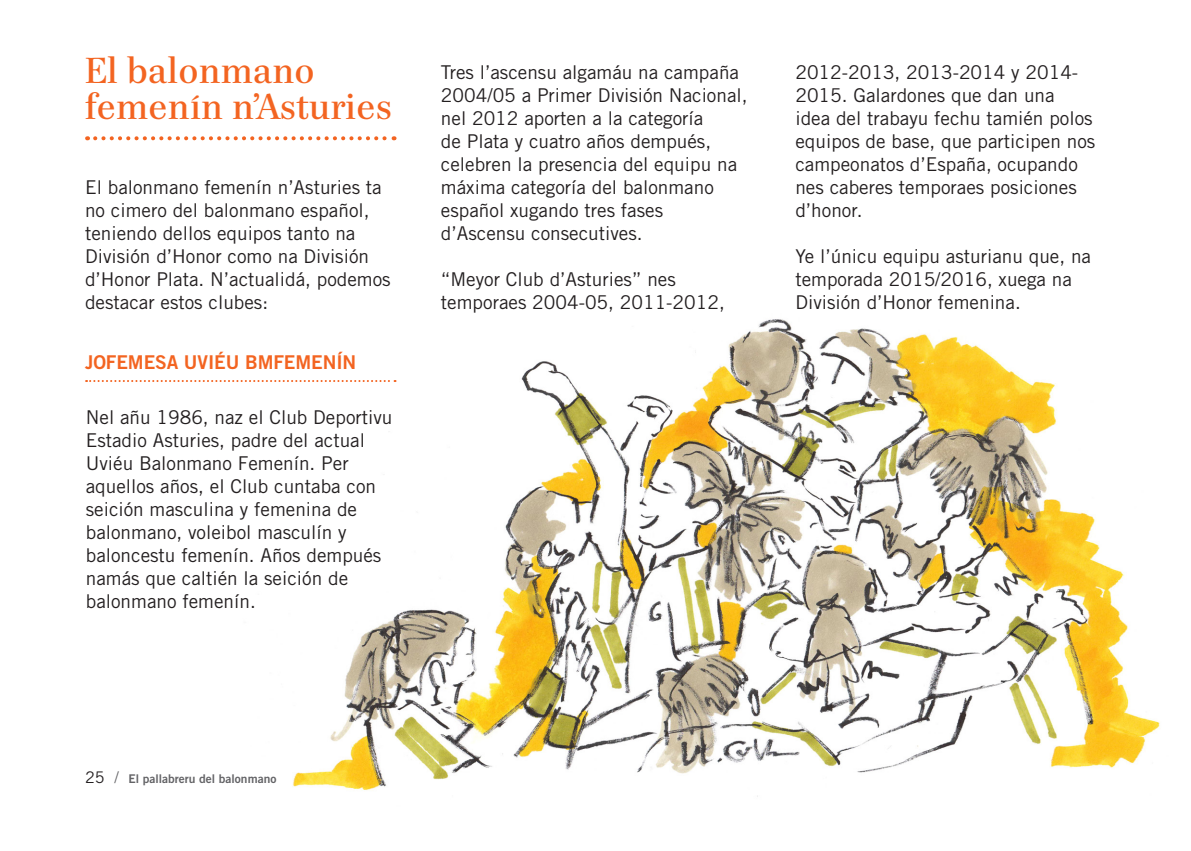
<style>
.page{position:relative;width:1191px;height:851px;background:#fff}
.page>*{position:absolute;margin:0;border:0;box-sizing:border-box;transform-origin:0 0}
.Título_capítulo{font:36px/36px "Paperback 48";letter-spacing:.025em;color:#f36421}
.Texto_general{font:19px/23px "Trade Gothic LT Std";color:#231f20}
.Título_menor{font:19px "Trade Gothic LT Std Bd 2";letter-spacing:-.005em;color:#f36421}
.t1{font:12px "Trade Gothic LT Std Bd 2";color:#636366}
.s1{font-family:"Trade Gothic LT Std";font-size:16px;color:#231f20}
.s2{font-family:"Trade Gothic LT Std";font-size:16px}
</style>
<div class="page">
<img style="left:293px;top:319px;width:867px;height:478px">
<svg style="left:86px;top:380px;width:309px;height:2px"></svg>
<svg style="left:95px;top:136px;width:299px;height:4px"></svg>
<p class="Título_capítulo" style="left:85px;top:53px;width:308px">El balonmano femenín n’Asturies</p>
<p class="Texto_general" style="left:85px;top:175px;width:307px">El balonmano femenín n’Asturies ta no cimero del balonmano español, teniendo dellos equipos tanto na<br>División d’Honor como na División d’Honor Plata. N’actualidá, podemos destacar estos clubes:</p>
<p class="Título_menor" style="left:85px;top:350px;width:273px">JOFEMESA UVIÉU BMFEMENÍN</p>
<p class="Texto_general" style="left:86px;top:405px;width:308px">Nel añu 1986, naz el Club Deportivu<br>Estadio Asturies, padre del actual<br>Uviéu Balonmano Femenín. Per aquellos años, el Club cuntaba con seición masculina y femenina de balonmano, voleibol masculín y baloncestu femenín. Años dempués namás que caltién la seición de balonmano femenín.</p>
<p class="Texto_general" style="left:441px;top:60px;width:308px">Tres l’ascensu algamáu na campaña<br>2004/05 a Primer División Nacional, nel 2012 aporten a la categoría<br>de Plata y cuatro años dempués, celebren la presencia del equipu na máxima categoría del balonmano español xugando tres fases d’Ascensu consecutives.</p>
<p class="Texto_general" style="left:441px;top:267px;width:285px">“Meyor Club d’Asturies” nes temporaes 2004-05, 2011-2012,</p>
<p class="Texto_general" style="left:795px;top:60px;width:301px">2012-2013, 2013-2014 y 2014-<br>2015. Galardones que dan una<br>idea del trabayu fechu tamién polos equipos de base, que participen nos campeonatos d’España, ocupando nes caberes temporaes posiciones d’honor.</p>
<p class="Texto_general" style="left:795px;top:244px;width:297px">Ye l’únicu equipu asturianu que, na temporada 2015/2016, xuega na<br>División d’Honor femenina.</p>
<p class="t1" style="left:85px;top:771px;width:193px"><span class="s1">25</span> <span class="s2">/</span> El pallabreru del balonmano</p>
</div>
